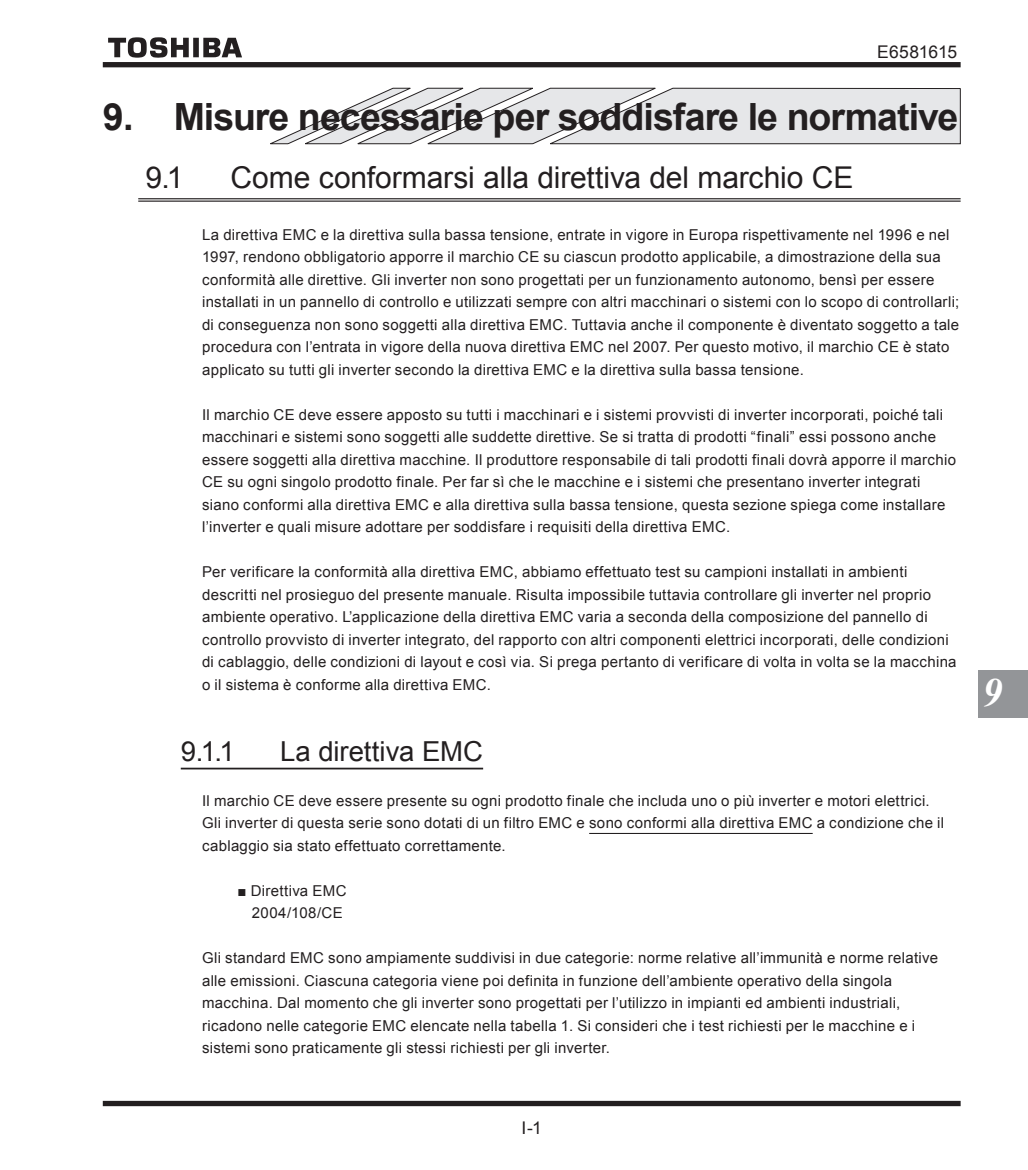
<style>
.page{position:relative;width:1028px;height:1170px;background:#fff}
.page>*{position:absolute;margin:0;border:0;box-sizing:border-box;transform-origin:0 0}
.t1{font:italic 700 40px "Times New Roman";color:#fff}
.t2{font:700 37.5px "Arial";letter-spacing:-.025em;color:#231f20}
.t3{font:30px "Arial";letter-spacing:-.005em;color:#231f20}
.t4{font:27.5px "Arial";color:#231f20}
.t5{font:17.5px "Arial";letter-spacing:-.01em;color:#231f20}
.t6{font:15px/22.5px "Arial";letter-spacing:.02em;color:#231f20}
</style>
<div class="page">
<div style="left:978px;top:670px;width:50px;height:47px;background:#939598"></div>
<svg style="left:108px;top:37px;width:134px;height:21px"></svg>
<div style="left:103px;top:1100px;width:857px;height:6px;background:#231f20"></div>
<div style="left:103px;top:62px;width:857px;height:5px;background:#231f20"></div>
<svg style="left:270px;top:88px;width:690px;height:56px"></svg>
<hr style="left:138px;top:198px;width:822px;height:1px;background:#231f20">
<hr style="left:138px;top:200px;width:822px;height:2px;background:#231f20">
<hr style="left:181px;top:767px;width:302px;height:2px;background:#231f20">
<hr style="left:589px;top:832px;width:223px;height:1px;background:#231f20">
<p class="t5" style="left:877px;top:40px;width:81px">E6581615</p>
<h2 class="t2" style="left:103px;top:92px;width:857px">9. Misure necessarie per soddisfare le normative</h2>
<h3 class="t3" style="left:145px;top:157px;width:40px">9.1</h3>
<h3 class="t3" style="left:230px;top:157px;width:624px">Come conformarsi alla direttiva del marchio CE</h3>
<p class="t6" style="left:202px;top:223px;width:758px">La direttiva EMC e la direttiva sulla bassa tensione, entrate in vigore in Europa rispettivamente nel 1996 e nel 1997, rendono obbligatorio apporre il marchio CE su ciascun prodotto applicabile, a dimostrazione della sua conformità alle direttive. Gli inverter non sono progettati per un funzionamento autonomo, bensì per essere installati in un pannello di controllo e utilizzati sempre con altri macchinari o sistemi con lo scopo di controllarli; di conseguenza non sono soggetti alla direttiva EMC. Tuttavia anche il componente è diventato soggetto a tale procedura con l’entrata in vigore della nuova direttiva EMC nel 2007. Per questo motivo, il marchio CE è stato applicato su tutti gli inverter secondo la direttiva EMC e la direttiva sulla bassa tensione.</p>
<p class="t6" style="left:202px;top:403px;width:755px">Il marchio CE deve essere apposto su tutti i macchinari e i sistemi provvisti di inverter incorporati, poiché tali macchinari e sistemi sono soggetti alle suddette direttive. Se si tratta di prodotti “finali” essi possono anche essere soggetti alla direttiva macchine. Il produttore responsabile di tali prodotti finali dovrà apporre il marchio CE su ogni singolo prodotto finale. Per far sì che le macchine e i sistemi che presentano inverter integrati siano conformi alla direttiva EMC e alla direttiva sulla bassa tensione, questa sezione spiega come installare l’inverter e quali misure adottare per soddisfare i requisiti della direttiva EMC.</p>
<p class="t6" style="left:202px;top:561px;width:756px">Per verificare la conformità alla direttiva EMC, abbiamo effettuato test su campioni installati in ambienti descritti nel prosieguo del presente manuale. Risulta impossibile tuttavia controllare gli inverter nel proprio ambiente operativo. L’applicazione della direttiva EMC varia a seconda della composizione del pannello di controllo provvisto di inverter integrato, del rapporto con altri componenti elettrici incorporati, delle condizioni di cablaggio, delle condizioni di layout e così via. Si prega pertanto di verificare di volta in volta se la macchina o il sistema è conforme alla direttiva EMC.</p>
<h3 class="t4" style="left:181px;top:732px;width:56px">9.1.1</h3>
<h3 class="t4" style="left:280px;top:732px;width:205px">La direttiva EMC</h3>
<p class="t6" style="left:202px;top:789px;width:743px">Il marchio CE deve essere presente su ogni prodotto finale che includa uno o più inverter e motori elettrici.<br>Gli inverter di questa serie sono dotati di un filtro EMC e sono conformi alla direttiva EMC a condizione che il cablaggio sia stato effettuato correttamente.</p>
<p class="t6" style="left:237px;top:879px;width:111px;text-align:right">■ Direttiva EMC<br>2004/108/CE</p>
<p class="t6" style="left:202px;top:946px;width:737px">Gli standard EMC sono ampiamente suddivisi in due categorie: norme relative all’immunità e norme relative alle emissioni. Ciascuna categoria viene poi definita in funzione dell’ambiente operativo della singola macchina. Dal momento che gli inverter sono progettati per l’utilizzo in impianti ed ambienti industriali, ricadono nelle categorie EMC elencate nella tabella 1. Si consideri che i test richiesti per le macchine e i sistemi sono praticamente gli stessi richiesti per gli inverter.</p>
<h1 class="t1" style="left:982px;top:664px;width:21px">9</h1>
<p class="t5" style="left:521px;top:1115px;width:22px">I-1</p>
</div>
